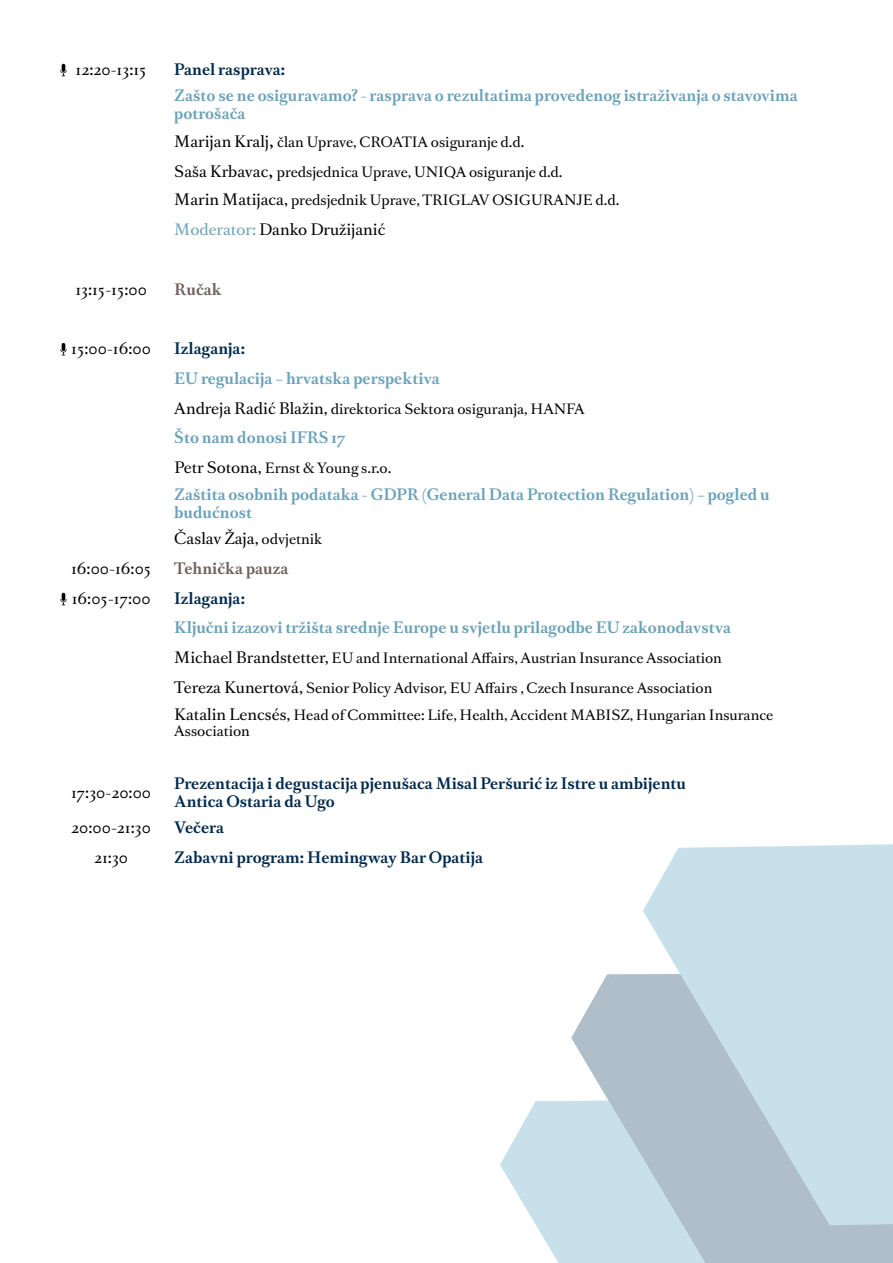
<style>
.page{position:relative;width:893px;height:1263px;background:#fff}
.page>*{position:absolute;margin:0;border:0;box-sizing:border-box;transform-origin:0 0}
.t1{font:700 15px/18px "Romain BP Text";color:#6ba2b9}
.t2{font:700 15px/18px "Romain BP Text";color:#002a4e}
.t3{font:15px "Romain BP Text";color:#000}
.t4{font:700 15px "Romain BP Text";color:#6e615e}
.t5{font:13.5px/28.7px "Romain BP Text";color:#000}
.s1{font-size:15px}
.s2{font-size:18px}
.s3{color:#6ba2b9}
.s4{font-size:13.5px}
</style>
<div class="page">
<svg style="left:60px;top:64px;width:7px;height:12px"></svg>
<svg style="left:60px;top:343px;width:7px;height:12px"></svg>
<svg style="left:679px;top:844px;width:214px;height:130px;background:#cfe4eb"></svg>
<svg style="left:500px;top:848px;width:374px;height:375px"></svg>
<div style="left:802px;top:974px;width:91px;height:127px;background:#c8e0e9"></div>
<svg style="left:571px;top:974px;width:231px;height:127px;background:#bfd0d9"></svg>
<svg style="left:535px;top:1101px;width:358px;height:162px;background:#bdd1db"></svg>
<svg style="left:60px;top:593px;width:7px;height:12px"></svg>
<p class="t3" style="left:76px;top:56px;width:73px">12:20-13:15</p>
<p class="t2" style="left:174px;top:59px;width:112px">Panel rasprava:</p>
<p class="t1" style="left:174px;top:85px;width:625px">Zašto se ne osiguravamo? - rasprava o rezultatima provedenog istraživanja o stavovima potrošača</p>
<p class="t5" style="left:174px;top:126px;width:352px"><span class="s1">Marijan Kralj</span><span class="s2">,</span> član Uprave, CROATIA osiguranje d.d.</p>
<p class="t5" style="left:174px;top:156px;width:447px"><span class="s1">Saša Krbavac</span><span class="s2">,</span> predsjednica Uprave, UNIQA osiguranje d.d.<br><span class="s1">Marin Matijaca,</span> predsjednik Uprave, TRIGLAV OSIGURANJE d.d.</p>
<p class="t3" style="left:174px;top:216px;width:213px"><span class="s3">Moderator:</span> Danko Družijanić</p>
<p class="t3" style="left:75px;top:276px;width:73px">13:15-15:00</p>
<p class="t4" style="left:174px;top:276px;width:49px">Ručak</p>
<p class="t3" style="left:71px;top:335px;width:81px">15:00-16:00</p>
<p class="t2" style="left:174px;top:338px;width:72px">Izlaganja:</p>
<p class="t1" style="left:174px;top:368px;width:267px">EU regulacija – hrvatska perspektiva</p>
<p class="t5" style="left:174px;top:393px;width:412px"><span class="s1">Andreja Radić Blažin,</span> direktorica Sektora osiguranja, HANFA</p>
<p class="t1" style="left:174px;top:428px;width:173px">Što nam donosi IFRS 17</p>
<p class="t5" style="left:174px;top:453px;width:218px"><span class="s1">Petr Sotona,</span> Ernst &amp; Young s.r.o.</p>
<p class="t1" style="left:174px;top:484px;width:597px">Zaštita osobnih podataka - GDPR (General Data Protection Regulation) – pogled u budućnost</p>
<p class="t3" style="left:174px;top:525px;width:149px">Časlav Žaja, <span class="s4">odvjetnik</span></p>
<p class="t3" style="left:71px;top:555px;width:82px">16:00-16:05</p>
<p class="t4" style="left:174px;top:555px;width:116px">Tehnička pauza</p>
<p class="t3" style="left:72px;top:585px;width:80px">16:05-17:00</p>
<p class="t2" style="left:174px;top:588px;width:72px">Izlaganja:</p>
<p class="t1" style="left:174px;top:618px;width:558px">Ključni izazovi tržišta srednje Europe u svjetlu prilagodbe EU zakonodavstva</p>
<p class="t5" style="left:174px;top:643px;width:549px"><span class="s1">Michael Brandstetter,</span> EU and International Affairs, Austrian Insurance Association</p>
<p class="t5" style="left:174px;top:674px;width:601px;line-height:26.5px"><span class="s1">Tereza Kunertová,</span> Senior Policy Advisor, EU Affairs , Czech Insurance Association<br><span class="s1">Katalin Lencsés,</span> Head of Committee: Life, Health, Accident MABISZ, Hungarian Insurance</p>
<p class="t5" style="left:174px;top:715px;width:77px">Association</p>
<p class="t3" style="left:71px;top:779px;width:81px">17:30-20:00</p>
<p class="t2" style="left:174px;top:773px;width:513px">Prezentacija i degustacija pjenušaca Misal Peršurić iz Istre u ambijentu<br>Antica Ostaria da Ugo</p>
<p class="t3" style="left:71px;top:814px;width:81px">20:00-21:30</p>
<p class="t2" style="left:174px;top:817px;width:51px">Večera</p>
<p class="t3" style="left:94px;top:844px;width:36px">21:30</p>
<p class="t2" style="left:174px;top:847px;width:310px">Zabavni program: Hemingway Bar Opatija</p>
</div>
